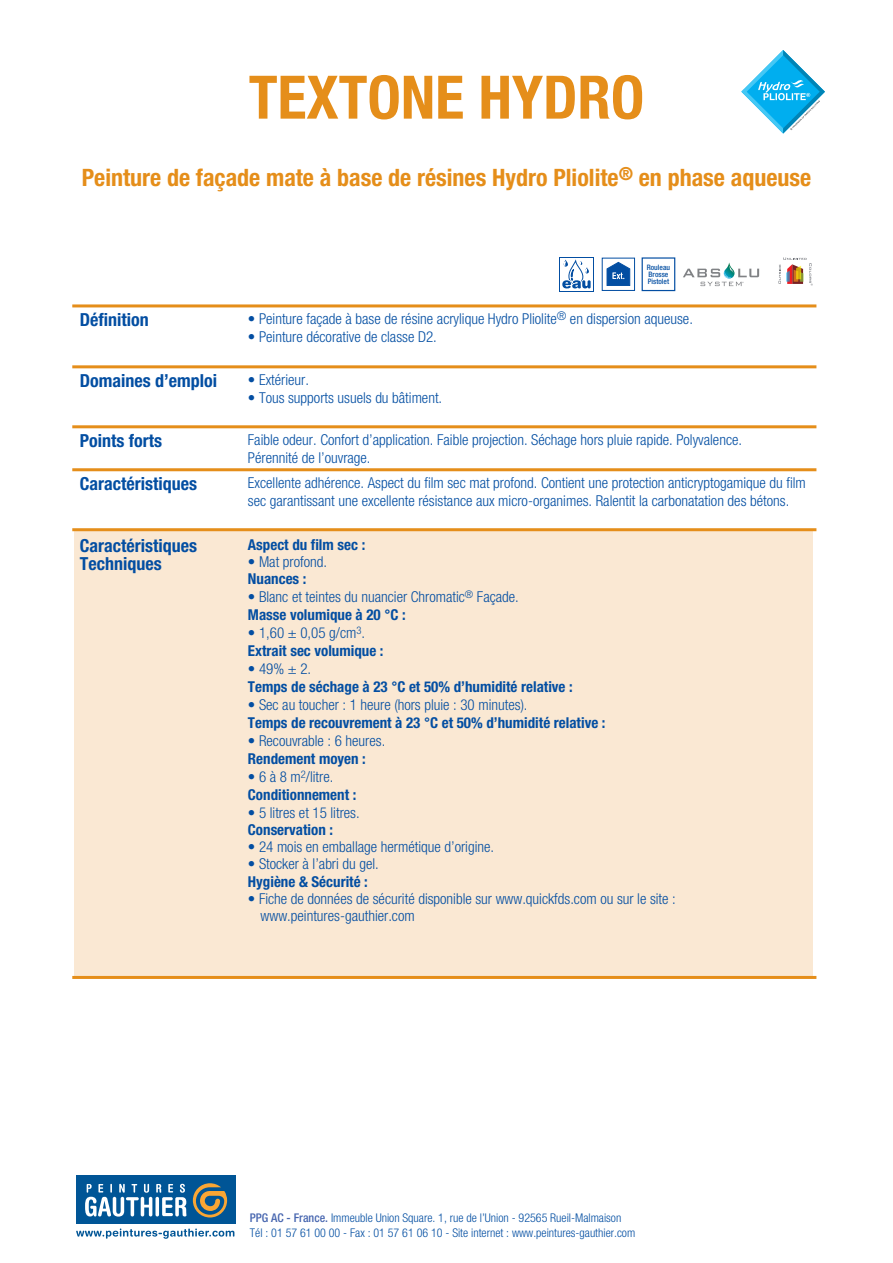
<style>
.page{position:relative;width:893px;height:1263px;background:#fff}
.page>*{position:absolute;margin:0;border:0;box-sizing:border-box;transform-origin:0 0}
.t1{font:700 condensed 60px "Helvetica Neue";color:#e58e1a}
.t2{font:700 condensed 24px "Helvetica Neue";color:#e58e1a}
.t3{font:700 condensed 18px/18px "Helvetica Neue";color:#034ea2}
.t4{font:300 condensed 15px/18px "Helvetica Neue";color:#034ea2}
.t5{font:700 condensed 15px/18px "Helvetica Neue";color:#034ea2}
.t6{font:300 condensed 12px/15px "Helvetica Neue";color:#034ea2}
.t7{font:500 condensed 7.5px/6.9px "Helvetica Neue";color:#034ea2}
.s1{font-weight:700}
.s2{font-weight:300}
.s3{font-weight:500;color:#4665af}
</style>
<div class="page">
<div style="left:76px;top:1175px;width:160px;height:49px;background:#005596"></div>
<svg style="left:85px;top:1184px;width:101px;height:32px"></svg>
<svg style="left:193px;top:1183px;width:34px;height:34px"></svg>
<svg style="left:76px;top:1228px;width:158px;height:11px"></svg>
<div style="left:74px;top:530px;width:739px;height:446px;background:#fae8d3"></div>
<svg style="left:601px;top:257px;width:34px;height:34px"></svg>
<div style="left:602px;top:258px;width:32px;height:32px;background:#fff"></div>
<div style="left:602px;top:258px;width:33px;height:33px;border:1px solid #034ea2"></div>
<svg style="left:606px;top:261px;width:25px;height:25px"></svg>
<svg style="left:560px;top:257px;width:34px;height:34px"></svg>
<div style="left:561px;top:258px;width:32px;height:32px;background:#fff"></div>
<svg style="left:562px;top:260px;width:29px;height:29px"></svg>
<hr style="left:72px;top:304px;width:744px;height:3px;background:#e58e1a">
<hr style="left:72px;top:365px;width:744px;height:3px;background:#e58e1a">
<hr style="left:72px;top:425px;width:744px;height:3px;background:#e58e1a">
<hr style="left:72px;top:468px;width:744px;height:3px;background:#e58e1a">
<hr style="left:72px;top:528px;width:744px;height:3px;background:#e58e1a">
<hr style="left:72px;top:976px;width:744px;height:3px;background:#e58e1a">
<div style="left:642px;top:257px;width:33px;height:34px;border:1px solid #034ea2"></div>
<svg style="left:741px;top:50px;width:84px;height:84px"></svg>
<svg style="left:683px;top:262px;width:76px;height:24px"></svg>
<svg style="left:778px;top:257px;width:35px;height:29px"></svg>
<h1 class="t1" style="left:249px;top:61px;width:397px">TEXTONE HYDRO</h1>
<h2 class="t2" style="left:82px;top:162px;width:731px">Peinture de façade mate à base de résines Hydro Pliolite<sup>®</sup> en phase aqueuse</h2>
<p class="t7" style="left:647px;top:264px;width:25px">Rouleau<br>Brosse<br>Pistolet</p>
<p class="t3" style="left:80px;top:310px;width:70px">Définition</p>
<p class="t4" style="left:248px;top:309px;width:446px">• Peinture façade à base de résine acrylique Hydro Pliolite<sup>®</sup> en dispersion aqueuse.</p>
<p class="t4" style="left:248px;top:327px;width:190px">• Peinture décorative de classe D2.</p>
<p class="t3" style="left:80px;top:371px;width:139px">Domaines d’emploi</p>
<p class="t4" style="left:248px;top:370px;width:63px">• Extérieur.</p>
<p class="t4" style="left:248px;top:388px;width:196px">• Tous supports usuels du bâtiment.</p>
<p class="t3" style="left:80px;top:431px;width:84px">Points forts</p>
<p class="t4" style="left:248px;top:430px;width:496px">Faible odeur. Confort d’application. Faible projection. Séchage hors pluie rapide. Polyvalence.<br>Pérennité de l’ouvrage.</p>
<p class="t3" style="left:80px;top:474px;width:119px">Caractéristiques</p>
<p class="t4" style="left:248px;top:473px;width:559px">Excellente adhérence. Aspect du film sec mat profond. Contient une protection anticryptogamique du film sec garantissant une excellente résistance aux micro-organimes. Ralentit la carbonatation des bétons.</p>
<p class="t3" style="left:80px;top:536px;width:119px">Caractéristiques<br>Techniques</p>
<p class="t5" style="left:248px;top:535px;width:119px">Aspect du film sec :</p>
<p class="t4" style="left:248px;top:553px;width:81px">• Mat profond.</p>
<p class="t5" style="left:248px;top:570px;width:60px">Nuances :</p>
<p class="t4" style="left:248px;top:587px;width:272px">• Blanc et teintes du nuancier Chromatic<sup>®</sup> Façade.<br><span class="s1">Masse volumique à 20 °C :</span></p>
<p class="t5" style="left:248px;top:623px;width:137px"><span class="s2">• 1,60 ± 0,05 g/cm</span><sup>3</sup><span class="s2">.<br></span>Extrait sec volumique :</p>
<p class="t4" style="left:248px;top:659px;width:65px">• 49% ± 2.</p>
<p class="t5" style="left:248px;top:677px;width:326px">Temps de séchage à 23 °C et 50% d’humidité relative :</p>
<p class="t4" style="left:248px;top:695px;width:281px">• Sec au toucher : 1 heure (hors pluie : 30 minutes).</p>
<p class="t5" style="left:248px;top:713px;width:359px">Temps de recouvrement à 23 °C et 50% d’humidité relative :</p>
<p class="t4" style="left:248px;top:731px;width:139px">• Recouvrable : 6 heures.</p>
<p class="t5" style="left:248px;top:749px;width:119px">Rendement moyen :</p>
<p class="t5" style="left:248px;top:767px;width:110px"><span class="s2">• 6 à 8 m</span><sup>2</sup><span class="s2">/litre.<br></span>Conditionnement :</p>
<p class="t4" style="left:248px;top:803px;width:113px">• 5 litres et 15 litres.</p>
<p class="t5" style="left:248px;top:820px;width:87px">Conservation :</p>
<p class="t4" style="left:248px;top:838px;width:248px">• 24 mois en emballage hermétique d’origine.</p>
<p class="t4" style="left:248px;top:855px;width:132px">• Stocker à l’abri du gel.</p>
<p class="t5" style="left:248px;top:872px;width:121px">Hygiène &amp; Sécurité :</p>
<p class="t4" style="left:261px;top:890px;width:417px;line-height:17.2px;text-indent:-13px">• Fiche de données de sécurité disponible sur www.quickfds.com ou sur le site : www.peintures-gauthier.com</p>
<p class="t6" style="left:250px;top:1210px;width:387px"><span class="s3">PPG AC - France.</span> Immeuble Union Square. 1, rue de l’Union - 92565 Rueil-Malmaison<br>Tél : 01 57 61 00 00 - Fax : 01 57 61 06 10 - Site internet : www.peintures-gauthier.com</p>
</div>
